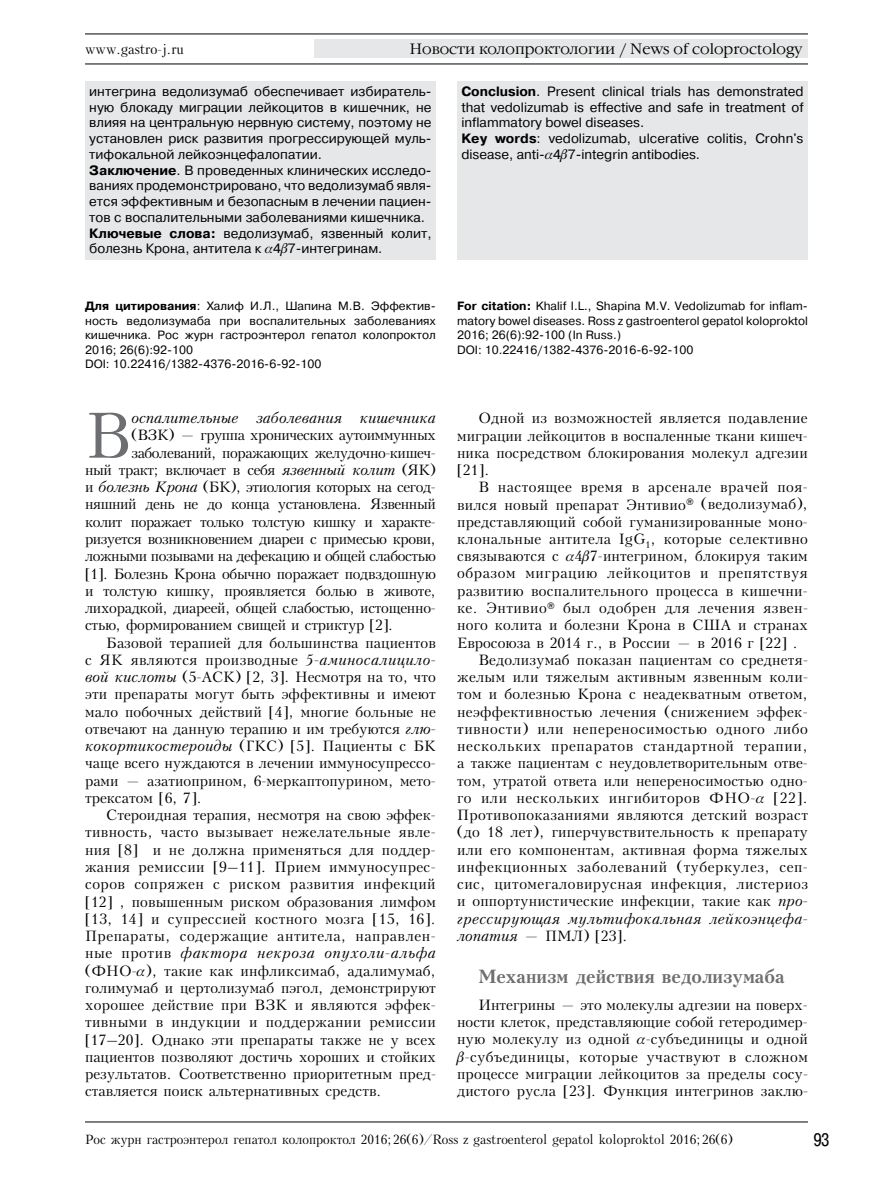
<style>
.page{position:relative;width:893px;height:1191px;background:#fff}
.page>*{position:absolute;margin:0;border:0;box-sizing:border-box;transform-origin:0 0}
.t1{font:61.95px "Kudrashov";color:#6d6e71}
.t2{font:700 18px "Kudrashov";color:#6d6e71}
.t3{font:18px "Pragmatica Cond C";color:#000}
.t4{font:300 15px "Garamond C";color:#000}
.t5{font:14.25px/17.2px "Kudrashov";letter-spacing:.01em;color:#000;text-align:justify}
.t6{font:14.25px "Kudrashov";letter-spacing:-.03em;color:#000}
.t7{font:14.25px "Kudrashov";letter-spacing:-.02em;color:#000}
.t8{font:14.25px "Kudrashov";letter-spacing:.035em;color:#000}
.t9{font:14.25px "Kudrashov";letter-spacing:.045em;color:#000}
.t10{font:14.25px "Kudrashov";letter-spacing:.04em;color:#000}
.t11{font:italic 14.25px "Kudrashov";letter-spacing:.035em;color:#000}
.t12{font:14.25px "Kudrashov";letter-spacing:.03em;color:#000}
.t13{font:italic 14.25px "Kudrashov";letter-spacing:-.005em;color:#000}
.t14{font:13.5px/15.8px "Pragmatica C";color:#000}
.t15{font:13.5px "Kudrashov";color:#000;scale:.95 1}
.t16{font:12.75px "Kudrashov";color:#000;scale:.95 1}
.t17{font:12px/14.4px "Pragmatica C";color:#000}
.s1{font-weight:700}
.s2{font-style:italic}
.s3{font-style:normal}
</style>
<div class="page">
<hr style="left:85px;top:34px;width:723px;height:1px;background:#000">
<hr style="left:85px;top:64px;width:723px;height:1px;background:#000">
<div style="left:315px;top:40px;width:493px;height:18px;background:#e6e7e8"></div>
<hr style="left:85px;top:1121px;width:723px;height:1px;background:#000">
<div style="left:85px;top:81px;width:351px;height:179px;background:#e6e7e8"></div>
<div style="left:457px;top:81px;width:351px;height:179px;background:#e6e7e8"></div>
<p class="t15" style="left:85px;top:41px;width:106px">www.gastro-j.ru</p>
<p class="t4" style="left:410px;top:41px;width:394px">Новости колопроктологии / News of coloproctology</p>
<p class="t14" style="left:89px;top:83px;width:344px">интегрина ведолизумаб обеспечивает избиратель&shy;ную блокаду миграции лейкоцитов в кишечник, не влияя на центральную нервную систему, поэтому не установлен риск развития прогрессирующей муль&shy;тифокальной лейкоэнцефалопатии.<br><span class="s1">Заключение</span>. В проведенных клинических исследо&shy;ваниях продемонстрировано, что ведолизумаб явля&shy;ется эффективным и безопасным в лечении пациен&shy;тов с воспалительными заболеваниями кишечника.<br><span class="s1">Ключевые слова:</span> ведолизумаб, язвенный колит, болезнь Крона, антитела к 4 7-интегринам.</p>
<p class="t14" style="left:461px;top:83px;width:344px"><span class="s1">Conclusion</span>. Present clinical trials has demonstrated that vedolizumab is effective and safe in treatment of inflammatory bowel diseases.<br><span class="s1">Key words</span>: vedolizumab, ulcerative colitis, Crohn's disease, anti- 4 7-integrin antibodies.</p>
<p class="t17" style="left:85px;top:299px;width:352px"><span class="s1">Для цитирования</span>: Халиф И.Л., Шапина М.В. Эффектив&shy;ность ведолизумаба при воспалительных заболеваниях кишечника. Рос журн гастроэнтерол гепатол колопроктол 2016; 26(6):92-100<br>DOI: 10.22416/1382-4376-2016-6-92-100</p>
<p class="t17" style="left:457px;top:299px;width:352px"><span class="s1">For citation:</span> Khalif I.L., Shapina M.V. Vedolizumab for inflam&shy;matory bowel diseases. Ross z gastroenterol gepatol koloproktol 2016; 26(6):92-100 (In Russ.)<br>DOI: 10.22416/1382-4376-2016-6-92-100</p>
<h1 class="t1" style="left:85px;top:400px;width:48px">В</h1>
<p class="t13" style="left:132px;top:410px;width:306px">оспалительные заболевания кишечника</p>
<p class="t6" style="left:132px;top:427px;width:306px">(ВЗК) — группа хронических аутоиммунных</p>
<p class="t6" style="left:132px;top:444px;width:306px">заболеваний, поражающих желудочно-кишеч-</p>
<p class="t6" style="left:85px;top:461px;width:352px">ный тракт; включает в себя <span class="s2">язвенный колит</span> (ЯК)</p>
<p class="t6" style="left:85px;top:479px;width:352px">и <span class="s2">болезнь Крона</span> (БК), этиология которых на сегод-</p>
<p class="t6" style="left:85px;top:496px;width:352px">няшний день не до конца установлена. Язвенный</p>
<p class="t6" style="left:85px;top:513px;width:352px">колит поражает только толстую кишку и характе-</p>
<p class="t6" style="left:85px;top:530px;width:352px">ризуется возникновением диареи с примесью крови,</p>
<p class="t6" style="left:85px;top:548px;width:352px">ложными позывами на дефекацию и общей слабостью</p>
<p class="t7" style="left:85px;top:565px;width:352px">[1]. Болезнь Крона обычно поражает подвздошную</p>
<p class="t7" style="left:85px;top:582px;width:352px">и толстую кишку, проявляется болью в животе,</p>
<p class="t7" style="left:85px;top:600px;width:352px">лихорадкой, диареей, общей слабостью, истощенно-</p>
<p class="t7" style="left:85px;top:617px;width:310px">стью, формированием свищей и стриктур [2].</p>
<p class="t5" style="left:106px;top:634px;width:331px">Базовой терапией для большинства пациентов</p>
<p class="t5" style="left:85px;top:651px;width:352px">с ЯК являются производные <span class="s2">5-аминосалицило-</span></p>
<p class="t5" style="left:85px;top:668px;width:352px"><span class="s2">вой кислоты</span> (5-АСК) [2, 3]. Несмотря на то, что</p>
<p class="t5" style="left:85px;top:686px;width:352px">эти препараты могут быть эффективны и имеют</p>
<p class="t5" style="left:85px;top:703px;width:352px">мало побочных действий [4], многие больные не</p>
<p class="t5" style="left:85px;top:720px;width:352px">отвечают на данную терапию и им требуются <span class="s2">глю-</span></p>
<p class="t5" style="left:85px;top:737px;width:352px"><span class="s2">кокортикостероиды</span> (ГКС) [5]. Пациенты с БК</p>
<p class="t5" style="left:85px;top:755px;width:352px">чаще всего нуждаются в лечении иммуносупрессо-</p>
<p class="t5" style="left:85px;top:772px;width:352px">рами — азатиоприном, 6-меркаптопурином, мето-</p>
<p class="t5" style="left:85px;top:789px;width:118px">трексатом [6, 7].</p>
<p class="t5" style="left:106px;top:806px;width:331px">Стероидная терапия, несмотря на свою эффек-</p>
<p class="t5" style="left:85px;top:824px;width:352px">тивность, часто вызывает нежелательные явле-</p>
<p class="t5" style="left:85px;top:841px;width:352px">ния [8] и не должна применяться для поддер-</p>
<p class="t5" style="left:85px;top:858px;width:352px">жания ремиссии [9–11]. Прием иммуносупрес-</p>
<p class="t8" style="left:85px;top:876px;width:352px">соров сопряжен с риском развития инфекций</p>
<p class="t5" style="left:85px;top:893px;width:352px">[12] , повышенным риском образования лимфом</p>
<p class="t5" style="left:85px;top:910px;width:352px">[13, 14] и супрессией костного мозга [15, 16].</p>
<p class="t8" style="left:85px;top:927px;width:352px">Препараты, содержащие антитела, направлен-</p>
<p class="t11" style="left:85px;top:944px;width:352px"><span class="s3">ные против</span> фактора некроза опухоли-альфа</p>
<p class="t5" style="left:85px;top:962px;width:352px">(ФНО- ), такие как инфликсимаб, адалимумаб,</p>
<p class="t5" style="left:85px;top:979px;width:352px">голимумаб и цертолизумаб пэгол, демонстрируют</p>
<p class="t5" style="left:85px;top:996px;width:352px">хорошее действие при ВЗК и являются эффек-</p>
<p class="t5" style="left:85px;top:1014px;width:352px">тивными в индукции и поддержании ремиссии</p>
<p class="t5" style="left:85px;top:1031px;width:352px">[17–20]. Однако эти препараты также не у всех</p>
<p class="t5" style="left:85px;top:1048px;width:352px">пациентов позволяют достичь хороших и стойких</p>
<p class="t5" style="left:85px;top:1065px;width:352px">результатов. Соответственно приоритетным пред-</p>
<p class="t5" style="left:85px;top:1083px;width:298px">ставляется поиск альтернативных средств.</p>
<p class="t5" style="left:457px;top:410px;width:352px;text-indent:21px">Одной из возможностей является подавление миграции лейкоцитов в воспаленные ткани кишеч&shy;ника посредством блокирования молекул адгезии [21].</p>
<p class="t12" style="left:478px;top:479px;width:331px">В настоящее время в арсенале врачей поя-</p>
<p class="t5" style="left:457px;top:496px;width:352px">вился новый препарат Энтивио➔ (ведолизумаб),</p>
<p class="t5" style="left:457px;top:513px;width:352px">представляющий собой гуманизированные моно-</p>
<p class="t5" style="left:457px;top:530px;width:352px">клональные антитела IgG<sub>1</sub>, которые селективно</p>
<p class="t5" style="left:457px;top:548px;width:352px">связываются с 4 7-интегрином, блокируя таким</p>
<p class="t10" style="left:457px;top:565px;width:352px">образом миграцию лейкоцитов и препятствуя</p>
<p class="t5" style="left:457px;top:582px;width:352px">развитию воспалительного процесса в кишечни-</p>
<p class="t5" style="left:457px;top:599px;width:352px">ке. Энтивио был одобрен для лечения язвен-</p>
<p class="t5" style="left:457px;top:617px;width:352px">ного колита и болезни Крона в США и странах</p>
<p class="t5" style="left:457px;top:634px;width:342px">Евросоюза в 2014 г., в России — в 2016 г [22] .</p>
<p class="t5" style="left:478px;top:651px;width:331px">Ведолизумаб показан пациентам со среднетя-</p>
<p class="t5" style="left:457px;top:668px;width:352px">желым или тяжелым активным язвенным коли-</p>
<p class="t5" style="left:457px;top:686px;width:352px">том и болезнью Крона с неадекватным ответом,</p>
<p class="t5" style="left:457px;top:703px;width:352px">неэффективностью лечения (снижением эффек-</p>
<p class="t8" style="left:457px;top:720px;width:352px">тивности) или непереносимостью одного либо</p>
<p class="t9" style="left:457px;top:737px;width:352px">нескольких препаратов стандартной терапии,</p>
<p class="t5" style="left:457px;top:755px;width:352px">а также пациентам с неудовлетворительным отве-</p>
<p class="t5" style="left:457px;top:772px;width:352px">том, утратой ответа или непереносимостью одно-</p>
<p class="t8" style="left:457px;top:789px;width:300px">го или нескольких ингибиторов ФНО-</p>
<p class="t5" style="left:457px;top:789px;width:352px;text-indent:316px">[22].<br>Противопоказаниями являются детский возраст (до 18 лет), гиперчувствительность к препарату или его компонентам, активная форма тяжелых инфекционных заболеваний (туберкулез, сеп&shy;сис, цитомегаловирусная инфекция, листериоз и оппортунистические инфекции, такие как <span class="s2">про&shy;грессирующая мультифокальная лейкоэнцефа&shy;лопатия</span> — ПМЛ) [23].</p>
<p class="t2" style="left:478px;top:965px;width:308px">Механизм действия ведолизумаба</p>
<p class="t5" style="left:457px;top:996px;width:352px;text-align:right">Интегрины — это молекулы адгезии на поверх&shy;ности клеток, представляющие собой гетеродимер&shy;ную молекулу из одной -субъединицы и одной -субъединицы, которые участвуют в сложном процессе миграции лейкоцитов за пределы сосу&shy;дистого русла [23]. Функция интегринов заклю-</p>
<p class="t16" style="left:85px;top:1132px;width:683px">Рос журн гастроэнтерол гепатол колопроктол 2016;26(6)/Ross z gastroenterol gepatol koloproktol 2016;26(6)</p>
<p class="t3" style="left:814px;top:1130px;width:17px">93</p>
</div>
